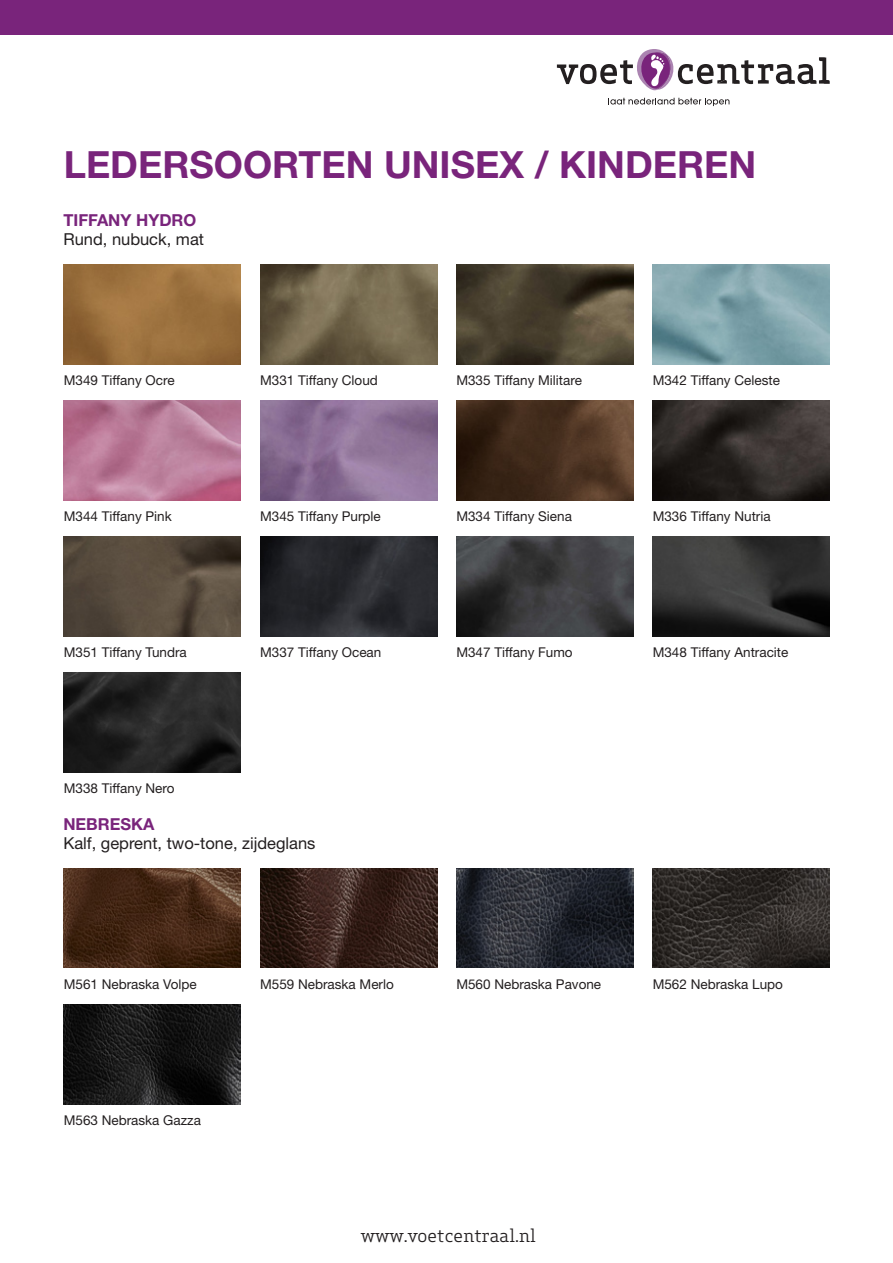
<style>
.page{position:relative;width:893px;height:1263px;background:#fff}
.page>*{position:absolute;margin:0;border:0;box-sizing:border-box;transform-origin:0 0}
.t1{font:700 37.5px "Helvetica Neue";color:#79247b}
.t2{font:18px "Apex Serif";color:#231f20}
.t3{font:16.5px "Helvetica Neue";color:#231f20}
.t4{font:700 16.5px "Helvetica Neue";color:#79247b}
.t5{font:13.5px "Helvetica Neue";color:#231f20}
</style>
<div class="page">
<svg style="left:557px;top:49px;width:273px;height:41px"></svg>
<svg style="left:608px;top:98px;width:121px;height:8px"></svg>
<div style="left:0;top:0;width:893px;height:34px;background:#79247b"></div>
<img style="left:64px;top:265px;width:177px;height:99px">
<img style="left:64px;top:401px;width:177px;height:99px">
<img style="left:64px;top:537px;width:177px;height:99px">
<img style="left:64px;top:673px;width:177px;height:99px">
<img style="left:260px;top:265px;width:177px;height:99px">
<img style="left:260px;top:401px;width:177px;height:99px">
<img style="left:260px;top:537px;width:177px;height:99px">
<img style="left:456px;top:265px;width:177px;height:99px">
<img style="left:456px;top:401px;width:177px;height:99px">
<img style="left:456px;top:537px;width:177px;height:99px">
<img style="left:653px;top:265px;width:177px;height:99px">
<img style="left:653px;top:401px;width:177px;height:99px">
<img style="left:653px;top:537px;width:177px;height:99px">
<img style="left:64px;top:868px;width:177px;height:100px">
<img style="left:64px;top:1004px;width:177px;height:100px">
<img style="left:260px;top:868px;width:177px;height:100px">
<img style="left:456px;top:868px;width:177px;height:100px">
<img style="left:653px;top:868px;width:177px;height:100px">
<p class="t1" style="left:64px;top:142px;width:694px">LEDERSOORTEN UNISEX / KINDEREN</p>
<p class="t4" style="left:63px;top:210px;width:134px">TIFFANY HYDRO</p>
<p class="t3" style="left:63px;top:230px;width:142px">Rund, nubuck, mat</p>
<p class="t5" style="left:64px;top:372px;width:112px">M349 Tiffany Ocre</p>
<p class="t5" style="left:260px;top:372px;width:119px">M331 Tiffany Cloud</p>
<p class="t5" style="left:456px;top:372px;width:127px">M335 Tiffany Militare</p>
<p class="t5" style="left:653px;top:372px;width:129px">M342 Tiffany Celeste</p>
<p class="t5" style="left:64px;top:508px;width:110px">M344 Tiffany Pink</p>
<p class="t5" style="left:260px;top:508px;width:122px">M345 Tiffany Purple</p>
<p class="t5" style="left:456px;top:508px;width:117px">M334 Tiffany Siena</p>
<p class="t5" style="left:653px;top:508px;width:120px">M336 Tiffany Nutria</p>
<p class="t5" style="left:64px;top:644px;width:125px">M351 Tiffany Tundra</p>
<p class="t5" style="left:260px;top:644px;width:123px">M337 Tiffany Ocean</p>
<p class="t5" style="left:456px;top:644px;width:118px">M347 Tiffany Fumo</p>
<p class="t5" style="left:653px;top:644px;width:137px">M348 Tiffany Antracite</p>
<p class="t5" style="left:64px;top:780px;width:112px">M338 Tiffany Nero</p>
<p class="t4" style="left:63px;top:813px;width:93px">NEBRESKA</p>
<p class="t3" style="left:63px;top:834px;width:254px">Kalf, geprent, two-tone, zijdeglans</p>
<p class="t5" style="left:64px;top:976px;width:135px">M561 Nebraska Volpe</p>
<p class="t5" style="left:64px;top:1112px;width:139px">M563 Nebraska Gazza</p>
<p class="t5" style="left:260px;top:976px;width:135px">M559 Nebraska Merlo</p>
<p class="t5" style="left:456px;top:976px;width:146px">M560 Nebraska Pavone</p>
<p class="t5" style="left:653px;top:976px;width:132px">M562 Nebraska Lupo</p>
<h2 class="t2" style="left:361px;top:1224px;width:177px">www.voetcentraal.nl</h2>
</div>
